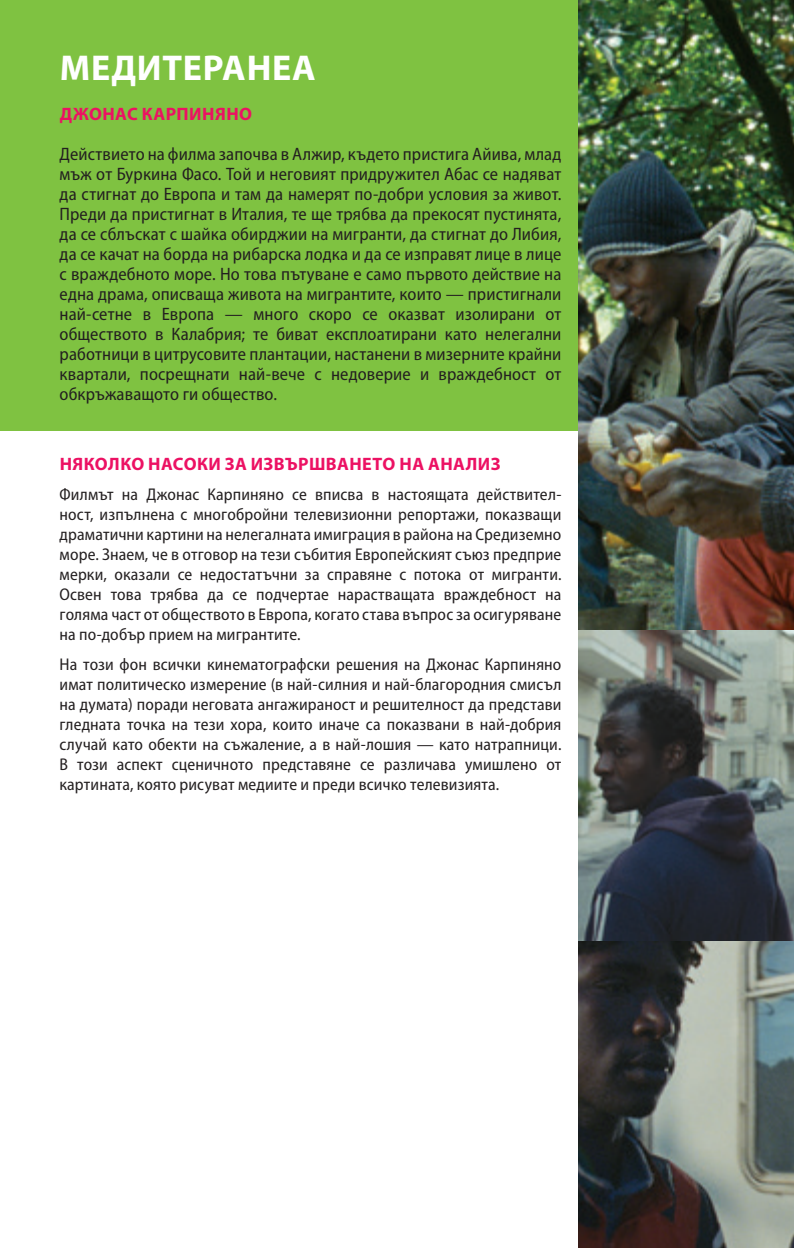
<style>
.page{position:relative;width:794px;height:1248px;background:#fff}
.page>*{position:absolute;margin:0;border:0;box-sizing:border-box;transform-origin:0 0}
.Title_raster{font:700 36px "Myriad Pro";letter-spacing:.02em;color:#fff}
.text_body_raster{font:semi-condensed 18px/20px "Myriad Pro";letter-spacing:.005em;color:#231f20;text-align:justify}
.Title_inter{font:700 18px "Myriad Pro";letter-spacing:.025em;color:#ec1163}
.text_body{font:semi-condensed 17px/20px "Myriad Pro";letter-spacing:.01em;color:#231f20;text-align:justify}
</style>
<div class="page">
<div style="left:0;top:0;width:578px;height:430px;background:#7fc241"></div>
<img style="left:578px;top:0;width:216px;height:1247px">
<p class="Title_raster" style="left:60px;top:44px;width:257px">МЕДИТЕРАНЕА</p>
<p class="Title_inter" style="left:60px;top:102px;width:194px">ДЖОНАС КАРПИНЯНО</p>
<p class="text_body_raster" style="left:60px;top:144px;width:503px">Действието на филма започва в Алжир, където пристига Айива, млад мъж от Буркина Фасо. Той и неговият придружител Абас се надяват да стигнат до Европа и там да намерят по‑добри условия за живот.<br>Преди да пристигнат в Италия, те ще трябва да прекосят пустинята, да се сблъскат с шайка обирджии на мигранти, да стигнат до Либия, да се качат на борда на рибарска лодка и да се изправят лице в лице с враждебното море. Но това пътуване е само първото действие на една драма, описваща живота на мигрантите, които — пристигнали най‑сетне в Европа — много скоро се оказват изолирани от обществото в Калабрия; те биват експлоатирани като нелегални работници в цитрусовите плантации, настанени в мизерните крайни квартали, посрещнати най‑вече с недоверие и враждебност от обкръжаващото ги общество.</p>
<p class="Title_inter" style="left:60px;top:452px;width:442px">НЯКОЛКО НАСОКИ ЗА ИЗВЪРШВАНЕТО НА АНАЛИЗ</p>
<p class="text_body" style="left:60px;top:485px;width:503px">Филмът на Джонас Карпиняно се вписва в настоящата действител&shy;ност, изпълнена с многобройни телевизионни репортажи, показващи драматични картини на нелегалната имиграция в района на Средиземно море. Знаем, че в отговор на тези събития Европейският съюз предприе мерки, оказали се недостатъчни за справяне с потока от мигранти.<br>Освен това трябва да се подчертае нарастващата враждебност на голяма част от обществото в Европа, когато става въпрос за осигуряване на по‑добър прием на мигрантите.</p>
<p class="text_body" style="left:60px;top:655px;width:503px">На този фон всички кинематографски решения на Джонас Карпиняно имат политическо измерение (в най‑силния и най‑благородния смисъл на думата) поради неговата ангажираност и решителност да представи гледната точка на тези хора, които иначе са показвани в най‑добрия случай като обекти на съжаление, а в най‑лошия — като натрапници.<br>В този аспект сценичното представяне се различава умишлено от картината, която рисуват медиите и преди всичко телевизията.</p>
</div>
